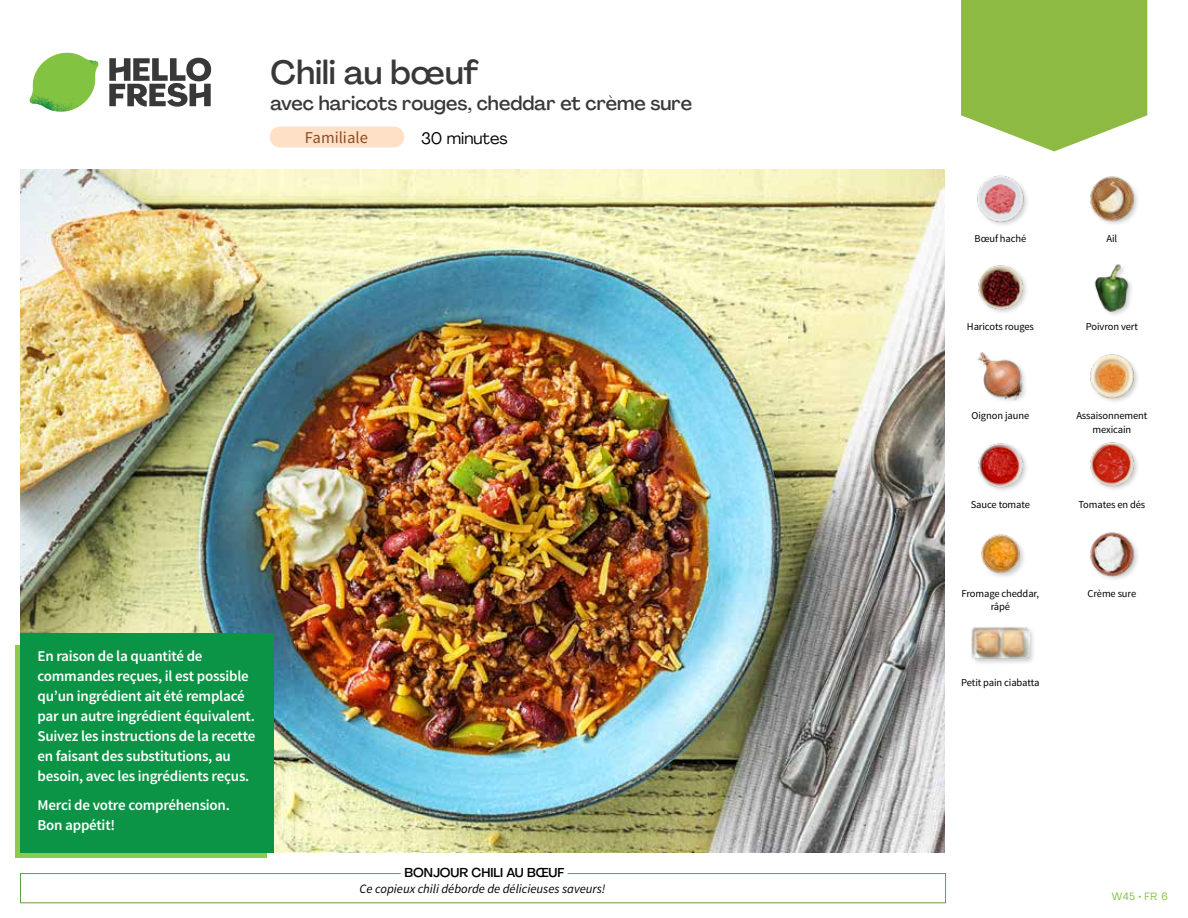
<style>
.page{position:relative;width:1188px;height:918px;background:#fff}
.page>*{position:absolute;margin:0;border:0;box-sizing:border-box;transform-origin:0 0}
.t1{font:500 33px "Agrandir";color:#383839}
.t2{font:500 19.5px "Agrandir";color:#383839}
.t3{font:16.5px "Source Sans Pro";color:#8e4b25}
.t4{font:16.5px "Agrandir";color:#000}
.t5{font:600 15px/20px "Source Sans Pro";letter-spacing:-.015em;color:#fff}
.t6{font:italic 12.75px "Source Sans Pro";color:#000}
.t7{font:500 12.75px "Agrandir";color:#000}
.t8{font:10.5px/13.5px "Source Sans Pro";letter-spacing:-.01em;color:#000;text-align:center}
.t9{font:10.5px "Agrandir";color:#82c341}
</style>
<div class="page">
<div style="left:270px;top:127px;width:134px;height:20px;background:#fee0c6;border-radius:10px"></div>
<svg style="left:109px;top:57px;width:102px;height:50px"></svg>
<svg style="left:34px;top:53px;width:62px;height:40px"></svg>
<img style="left:67px;top:53px;width:32px;height:26px">
<img style="left:33px;top:75px;width:59px;height:11px">
<img style="left:29px;top:79px;width:61px;height:33px">
<img style="left:65px;top:86px;width:27px;height:25px">
<div style="left:20px;top:873px;width:926px;height:30px;border:1px solid #609f43"></div>
<div style="left:401px;top:865px;width:167px;height:15px;background:#fff"></div>
<img style="left:21px;top:170px;width:924px;height:682px">
<svg style="left:961px;top:0;width:186px;height:151px;background:#99c258"></svg>
<div style="left:971px;top:626px;width:65px;height:40px;background:#000;opacity:.2"></div>
<img style="left:972px;top:626px;width:57px;height:40px">
<img style="left:1090px;top:532px;width:48px;height:48px">
<img style="left:981px;top:534px;width:43px;height:43px">
<img style="left:1090px;top:442px;width:48px;height:48px">
<img style="left:978px;top:443px;width:49px;height:48px">
<img style="left:1090px;top:354px;width:48px;height:48px">
<img style="left:977px;top:352px;width:48px;height:49px">
<img style="left:1094px;top:264px;width:38px;height:51px">
<img style="left:978px;top:265px;width:49px;height:48px">
<img style="left:1090px;top:176px;width:48px;height:48px">
<img style="left:977px;top:175px;width:50px;height:50px">
<svg style="left:16px;top:645px;width:251px;height:213px;background:#79be4c"></svg>
<div style="left:21px;top:633px;width:253px;height:219px;background:#0b9446"></div>
<h1 class="t1" style="left:271px;top:52px;width:210px">Chili au bœuf</h1>
<h2 class="t2" style="left:271px;top:91px;width:423px">avec haricots rouges, cheddar et crème sure</h2>
<p class="t3" style="left:305px;top:128px;width:64px">Familiale</p>
<p class="t4" style="left:421px;top:128px;width:88px">30 minutes</p>
<p class="t5" style="left:38px;top:647px;width:219px">En raison de la quantité de commandes reçues, il est possible qu’un ingrédient ait été remplacé par un autre ingrédient équivalent.<br>Suivez les instructions de la recette en faisant des substitutions, au besoin, avec les ingrédients reçus.</p>
<p class="t5" style="left:38px;top:795px;width:194px">Merci de votre compréhension.<br>Bon appétit!</p>
<p class="t7" style="left:404px;top:864px;width:161px">BONJOUR CHILI AU BŒUF</p>
<p class="t6" style="left:360px;top:881px;width:247px">Ce copieux chili déborde de délicieuses saveurs!</p>
<p class="t8" style="left:975px;top:232px;width:53px">Bœuf haché</p>
<p class="t8" style="left:1107px;top:232px;width:12px">Ail</p>
<p class="t8" style="left:967px;top:320px;width:68px">Haricots rouges</p>
<p class="t8" style="left:1086px;top:320px;width:54px">Poivron vert</p>
<p class="t8" style="left:972px;top:409px;width:59px">Oignon jaune</p>
<p class="t8" style="left:1076px;top:409px;width:73px">Assaisonnement mexicain</p>
<p class="t8" style="left:971px;top:498px;width:61px">Sauce tomate</p>
<p class="t8" style="left:1078px;top:498px;width:68px">Tomates en dés</p>
<p class="t8" style="left:962px;top:587px;width:79px">Fromage cheddar,</p>
<p class="t8" style="left:1088px;top:587px;width:50px">Crème sure</p>
<p class="t8" style="left:991px;top:600px;width:21px">râpé</p>
<p class="t8" style="left:961px;top:675px;width:80px">Petit pain ciabatta</p>
<p class="t9" style="left:1112px;top:890px;width:58px">W45 • FR 6</p>
</div>
